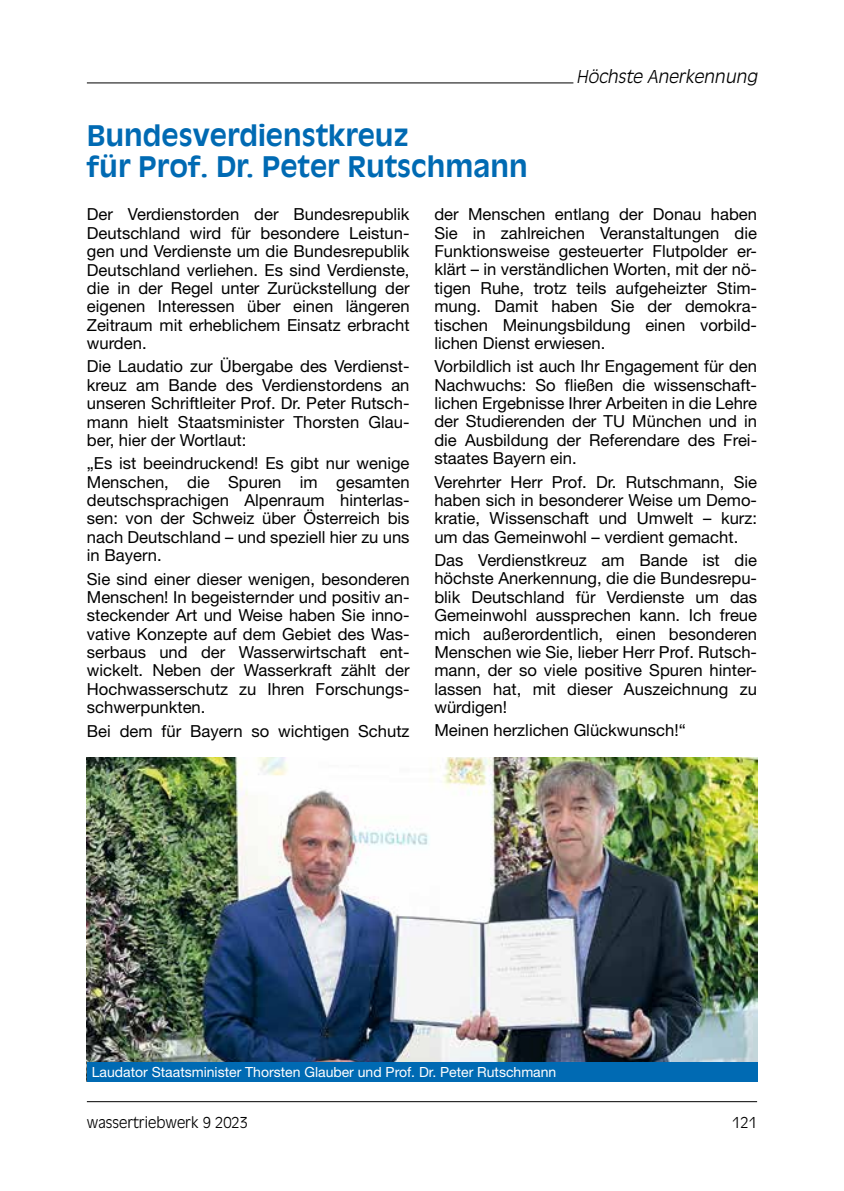
<style>
.page{position:relative;width:844px;height:1191px;background:#fff}
.page>*{position:absolute;margin:0;border:0;box-sizing:border-box;transform-origin:0 0}
.t1{font:700 28px/31.5px "Antique Olive Std";color:#006ab3}
.t2{font:italic 300 17.5px "Antique Olive Std";color:#000}
.t3{font:16.62px/18.4px "Helvetica Neue LT Std";color:#000;text-align:justify}
.t4{font:300 14.88px "Antique Olive Std";color:#000}
.t5{font:14px "Helvetica Neue LT Std";color:#fff}
</style>
<div class="page">
<hr style="left:87px;top:1101px;width:669px;height:1px;background:#000">
<hr style="left:87px;top:82px;width:486px;height:1px;background:#000">
<img style="left:87px;top:757px;width:669px;height:305px">
<div style="left:87px;top:1062px;width:669px;height:19px;background:#006ab3"></div>
<p class="t2" style="left:576px;top:66px;width:186px">Höchste Anerkennung</p>
<h1 class="t1" style="left:87px;top:120px;width:442px">Bundesverdienstkreuz<br>für Prof. Dr. Peter Rutschmann</h1>
<p class="t3" style="left:87px;top:205px;width:324px">Der Verdienstorden der Bundesrepublik Deutschland wird für besondere Leistun&shy;gen und Verdienste um die Bundesrepublik Deutschland verliehen. Es sind Verdienste, die in der Regel unter Zurückstellung der eigenen Interessen über einen längeren Zeitraum mit erheblichem Einsatz erbracht wurden.</p>
<p class="t3" style="left:87px;top:357px;width:324px">Die Laudatio zur Übergabe des Verdienst&shy;kreuz am Bande des Verdienstordens an unseren Schriftleiter Prof. Dr. Peter Rutsch&shy;mann hielt Staatsminister Thorsten Glau&shy;ber, hier der Wortlaut:</p>
<p class="t3" style="left:87px;top:454px;width:324px">„Es ist beeindruckend! Es gibt nur wenige Menschen, die Spuren im gesamten deutschsprachigen Alpenraum hinterlas&shy;sen: von der Schweiz über Österreich bis nach Deutschland – und speziell hier zu uns in Bayern.</p>
<p class="t3" style="left:87px;top:569px;width:324px">Sie sind einer dieser wenigen, besonderen Menschen! In begeisternder und positiv an&shy;steckender Art und Weise haben Sie inno&shy;vative Konzepte auf dem Gebiet des Was&shy;serbaus und der Wasserwirtschaft ent&shy;wickelt. Neben der Wasserkraft zählt der Hochwasserschutz zu Ihren Forschungs&shy;schwerpunkten.</p>
<p class="t3" style="left:87px;top:721px;width:324px">Bei dem für Bayern so wichtigen Schutz</p>
<p class="t3" style="left:434px;top:205px;width:324px">der Menschen entlang der Donau haben Sie in zahlreichen Veranstaltungen die Funktionsweise gesteuerter Flutpolder er&shy;klärt – in verständlichen Worten, mit der nö&shy;tigen Ruhe, trotz teils aufgeheizter Stim&shy;mung. Damit haben Sie der demokra&shy;tischen Meinungsbildung einen vorbild&shy;lichen Dienst erwiesen.</p>
<p class="t3" style="left:434px;top:357px;width:324px">Vorbildlich ist auch Ihr Engagement für den Nachwuchs: So fließen die wissenschaft&shy;lichen Ergebnisse Ihrer Arbeiten in die Lehre der Studierenden der TU München und in die Ausbildung der Referendare des Frei&shy;staates Bayern ein.</p>
<p class="t3" style="left:434px;top:472px;width:324px">Verehrter Herr Prof. Dr. Rutschmann, Sie haben sich in besonderer Weise um Demo&shy;kratie, Wissenschaft und Umwelt – kurz: um das Gemeinwohl – verdient gemacht.</p>
<p class="t3" style="left:434px;top:551px;width:324px">Das Verdienstkreuz am Bande ist die höchste Anerkennung, die die Bundesrepu&shy;blik Deutschland für Verdienste um das Gemeinwohl aussprechen kann. Ich freue mich außerordentlich, einen besonderen Menschen wie Sie, lieber Herr Prof. Rutsch&shy;mann, der so viele positive Spuren hinter&shy;lassen hat, mit dieser Auszeichnung zu würdigen!</p>
<p class="t3" style="left:434px;top:721px;width:253px">Meinen herzlichen Glückwunsch!“</p>
<p class="t5" style="left:92px;top:1063px;width:466px">Laudator Staatsminister Thorsten Glauber und Prof. Dr. Peter Rutschmann</p>
<p class="t4" style="left:87px;top:1113px;width:163px">wassertriebwerk 9 2023</p>
<p class="t4" style="left:732px;top:1113px;width:26px">121</p>
</div>
